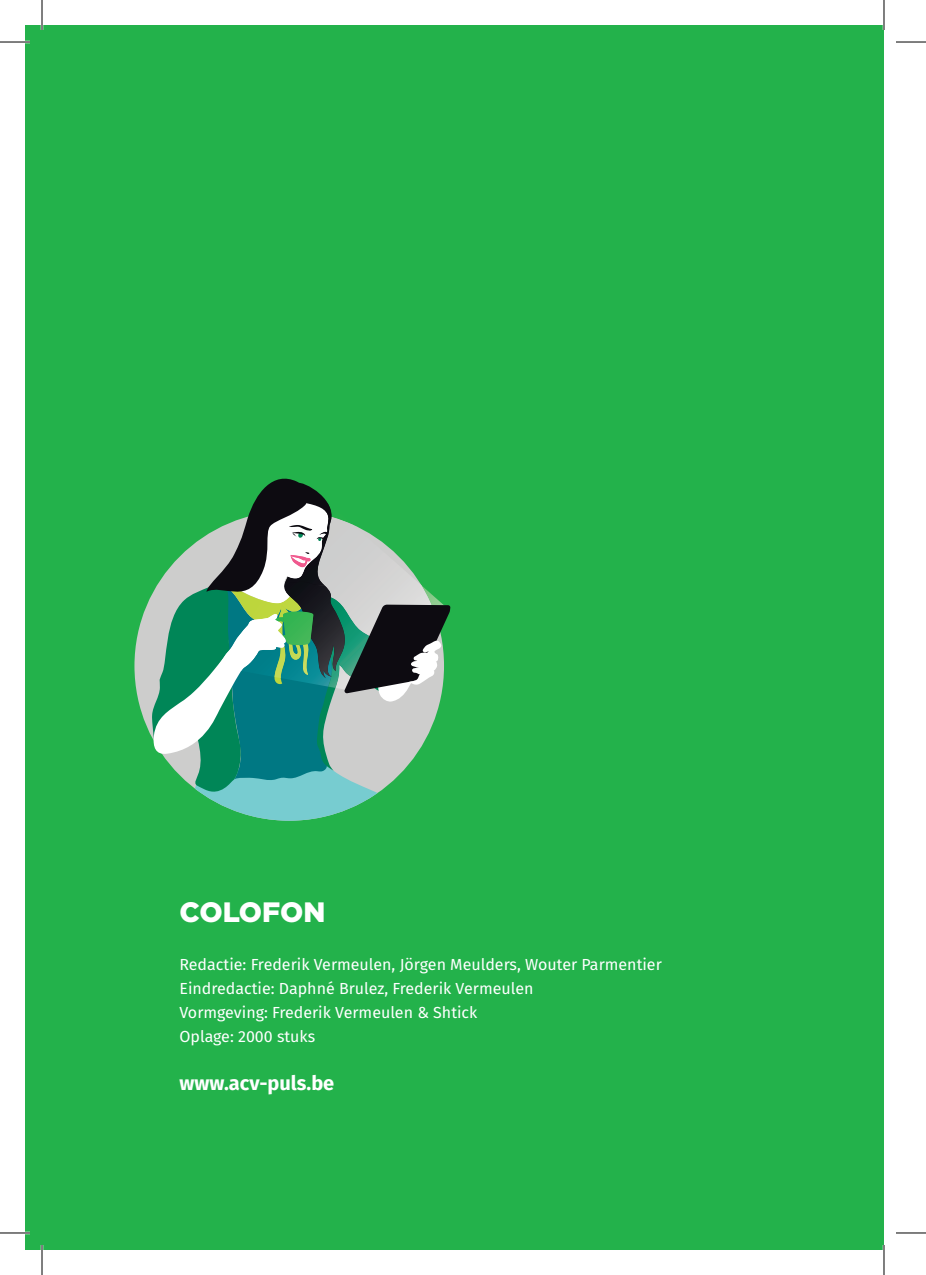
<style>
.page{position:relative;width:926px;height:1275px;background:#fff}
.page>*{position:absolute;margin:0;border:0;box-sizing:border-box;transform-origin:0 0}
.t1{font:900 28px "Gotham";color:#fff}
.t2{font:700 20px "Fira Sans";color:#fff}
.t3{font:16px/24px "Fira Sans";color:#fff}
</style>
<div class="page">
<div style="left:25px;top:25px;width:859px;height:1225px;background:#23b24b"></div>
<svg style="left:152px;top:478px;width:298px;height:342px"></svg>
<hr style="left:0;top:41px;width:30px;height:2px;background:#fff">
<hr style="left:0;top:1231px;width:30px;height:3px;background:#fff">
<hr style="left:41px;top:0;width:2px;height:30px;background:#fff">
<hr style="left:41px;top:1245px;width:2px;height:30px;background:#fff">
<hr style="left:883px;top:0;width:2px;height:30px;background:#fff">
<hr style="left:883px;top:1245px;width:2px;height:30px;background:#fff">
<hr style="left:0;top:42px;width:30px;height:1px;background:#000">
<hr style="left:896px;top:42px;width:30px;height:1px;background:#000">
<hr style="left:0;top:1232px;width:30px;height:1px;background:#000">
<hr style="left:896px;top:1232px;width:30px;height:1px;background:#000">
<hr style="left:42px;top:0;width:1px;height:30px;background:#000">
<hr style="left:42px;top:1245px;width:1px;height:30px;background:#000">
<hr style="left:884px;top:0;width:1px;height:30px;background:#000">
<hr style="left:884px;top:1245px;width:1px;height:30px;background:#000">
<h1 class="t1" style="left:179px;top:892px;width:148px">COLOFON</h1>
<p class="t3" style="left:179px;top:951px;width:484px">Redactie: Frederik Vermeulen, Jörgen Meulders, Wouter Parmentier Eindredactie: Daphné Brulez, Frederik Vermeulen<br>Vormgeving: Frederik Vermeulen &amp; Shtick<br>Oplage: 2000 stuks</p>
<p class="t2" style="left:179px;top:1066px;width:156px">www.acv-puls.be</p>
</div>
